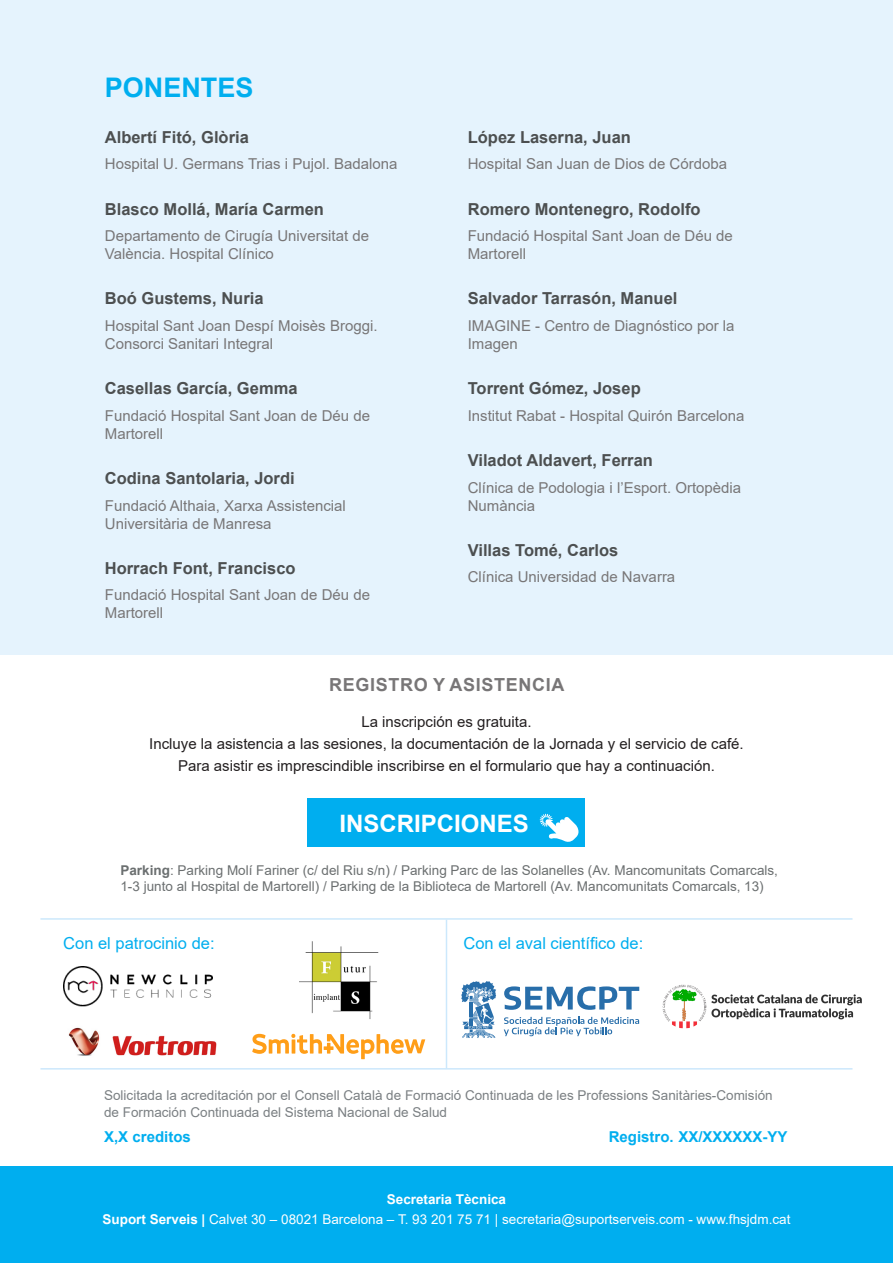
<style>
.page{position:relative;width:893px;height:1263px;background:#fff}
.page>*{position:absolute;margin:0;border:0;box-sizing:border-box;transform-origin:0 0}
.t1{font:700 27px "Arial";color:#00aeef}
.t2{font:700 24px "Arial";color:#fff}
.t3{font:700 18px "Arial";letter-spacing:.035em;color:#787677}
.t4{font:700 16.5px "Arial";color:#4c4f50}
.t5{font:16.5px "Arial";color:#00aeef}
.t6{font:15px/18px "Arial";color:#787677}
.t7{font:15px "Arial";color:#231f20}
.t8{font:700 15px "Arial";color:#00aeef}
.t9{font:13.5px/16.2px "Arial";color:#6b6f70}
.t10{font:13.5px/16.2px "Arial";color:#7b8083}
.t11{font:13.5px "Arial";color:#fff}
.t12{font:700 13.5px "Arial";color:#fff}
.s1{font-weight:700}
</style>
<div class="page">
<div style="left:0;top:1166px;width:893px;height:97px;background:#00aeef"></div>
<hr style="left:40px;top:918px;width:812px;height:2px;background:#cce8fc">
<hr style="left:446px;top:920px;width:1px;height:149px;background:#cce8fc">
<div style="left:0;top:0;width:893px;height:655px;background:#e5f3fd"></div>
<hr style="left:40px;top:1068px;width:812px;height:1px;background:#cce8fc">
<div style="left:308px;top:798px;width:277px;height:49px;background:#00aeef"></div>
<svg style="left:540px;top:814px;width:39px;height:28px"></svg>
<svg style="left:461px;top:981px;width:35px;height:57px"></svg>
<svg style="left:504px;top:1017px;width:135px;height:19px"></svg>
<svg style="left:504px;top:986px;width:135px;height:24px"></svg>
<img style="left:662px;top:984px;width:200px;height:45px">
<img style="left:63px;top:966px;width:150px;height:40px">
<svg style="left:252px;top:1034px;width:173px;height:25px"></svg>
<img style="left:68px;top:1027px;width:32px;height:29px">
<img style="left:112px;top:1035px;width:105px;height:21px">
<img style="left:299px;top:941px;width:80px;height:78px">
<p class="t1" style="left:105px;top:69px;width:150px">PONENTES</p>
<p class="t4" style="left:105px;top:125px;width:145px">Albertí Fitó, Glòria</p>
<p class="t6" style="left:105px;top:155px;width:294px">Hospital U. Germans Trias i Pujol. Badalona</p>
<p class="t4" style="left:105px;top:197px;width:221px">Blasco Mollá, María Carmen</p>
<p class="t6" style="left:105px;top:227px;width:266px">Departamento de Cirugía Universitat de<br>València. Hospital Clínico</p>
<p class="t4" style="left:105px;top:287px;width:160px">Boó Gustems, Nuria</p>
<p class="t6" style="left:105px;top:317px;width:274px">Hospital Sant Joan Despí Moisès Broggi.<br>Consorci Sanitari Integral</p>
<p class="t4" style="left:105px;top:377px;width:194px">Casellas García, Gemma</p>
<p class="t6" style="left:105px;top:406px;width:267px">Fundació Hospital Sant Joan de Déu de<br>Martorell</p>
<p class="t4" style="left:105px;top:467px;width:191px">Codina Santolaria, Jordi</p>
<p class="t6" style="left:105px;top:496px;width:242px">Fundació Althaia, Xarxa Assistencial<br>Universitària de Manresa</p>
<p class="t4" style="left:105px;top:556px;width:192px">Horrach Font, Francisco</p>
<p class="t6" style="left:105px;top:586px;width:267px">Fundació Hospital Sant Joan de Déu de<br>Martorell</p>
<p class="t4" style="left:468px;top:125px;width:165px">López Laserna, Juan</p>
<p class="t6" style="left:468px;top:155px;width:261px">Hospital San Juan de Dios de Córdoba</p>
<p class="t4" style="left:468px;top:197px;width:234px">Romero Montenegro, Rodolfo</p>
<p class="t6" style="left:468px;top:227px;width:267px">Fundació Hospital Sant Joan de Déu de<br>Martorell</p>
<p class="t4" style="left:468px;top:287px;width:211px">Salvador Tarrasón, Manuel</p>
<p class="t6" style="left:468px;top:317px;width:268px">IMAGINE - Centro de Diagnóstico por la<br>Imagen</p>
<p class="t4" style="left:468px;top:377px;width:174px">Torrent Gómez, Josep</p>
<p class="t6" style="left:468px;top:406px;width:278px">Institut Rabat - Hospital Quirón Barcelona</p>
<p class="t4" style="left:468px;top:449px;width:187px">Viladot Aldavert, Ferran</p>
<p class="t6" style="left:468px;top:478px;width:275px">Clínica de Podologia i l’Esport. Ortopèdia<br>Numància</p>
<p class="t4" style="left:468px;top:538px;width:152px">Villas Tomé, Carlos</p>
<p class="t6" style="left:468px;top:568px;width:209px">Clínica Universidad de Navarra</p>
<p class="t3" style="left:329px;top:672px;width:237px">REGISTRO Y ASISTENCIA</p>
<p class="t7" style="left:361px;top:711px;width:172px">La inscripción es gratuita.</p>
<p class="t7" style="left:149px;top:733px;width:596px">Incluye la asistencia a las sesiones, la documentación de la Jornada y el servicio de café.</p>
<p class="t7" style="left:178px;top:756px;width:538px">Para asistir es imprescindible inscribirse en el formulario que hay a continuación.</p>
<p class="t2" style="left:339px;top:806px;width:191px">INSCRIPCIONES</p>
<p class="t9" style="left:120px;top:862px;width:659px"><span class="s1">Parking</span>: Parking Molí Fariner (c/ del Riu s/n) / Parking Parc de las Solanelles (Av. Mancomunitats Comarcals,<br>1-3 junto al Hospital de Martorell) / Parking de la Biblioteca de Martorell (Av. Mancomunitats Comarcals, 13)</p>
<p class="t5" style="left:63px;top:932px;width:153px">Con el patrocinio de:</p>
<p class="t5" style="left:463px;top:932px;width:181px">Con el aval científico de:</p>
<p class="t10" style="left:104px;top:1087px;width:670px">Solicitada la acreditación por el Consell Català de Formació Continuada de les Professions Sanitàries-Comisión de Formación Continuada del Sistema Nacional de Salud</p>
<p class="t8" style="left:104px;top:1126px;width:88px">X,X creditos</p>
<p class="t8" style="left:609px;top:1126px;width:180px">Registro. XX/XXXXXX-YY</p>
<p class="t12" style="left:387px;top:1190px;width:121px">Secretaria Tècnica</p>
<p class="t11" style="left:103px;top:1210px;width:689px"><span class="s1">Suport Serveis |</span> Calvet 30 – 08021 Barcelona – T. 93 201 75 71 | secretaria@suportserveis.com - www.fhsjdm.cat</p>
</div>
